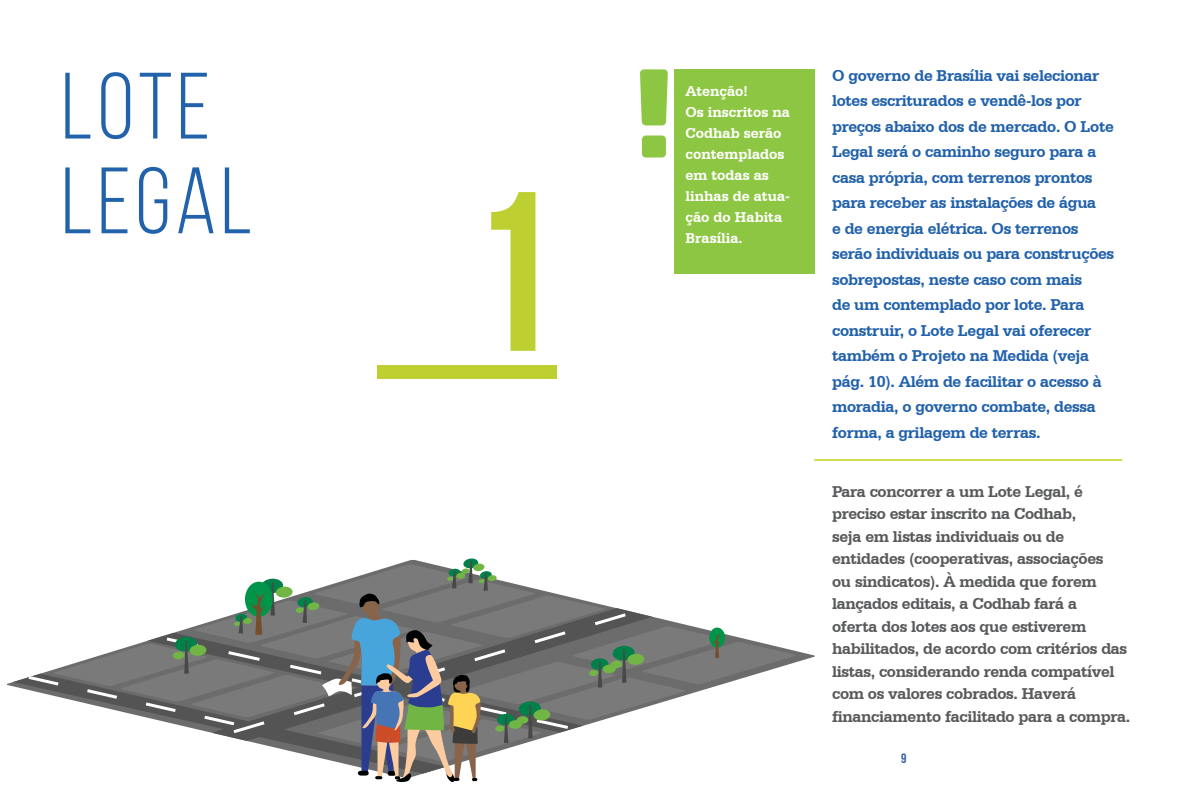
<style>
.page{position:relative;width:1195px;height:808px;background:#fff}
.page>*{position:absolute;margin:0;border:0;box-sizing:border-box;transform-origin:0 0}
.t1{font:700 226.8px "Bebas Neue";color:#bed031}
.t2{font:93.9px/94.7px "Bebas Neue";letter-spacing:.05em;color:#2162ab}
.t3{font:700 16.5px/25.5px "Serifa BT";letter-spacing:-.02em;color:#2161ab}
.t4{font:700 16.5px/22.5px "Serifa BT";letter-spacing:-.02em;color:#58595b}
.t5{font:700 15px/21px "Serifa BT";color:#fff}
.t6{font:700 13.5px "Bebas Neue";color:#345ba0}
</style>
<div class="page">
<hr style="left:814px;top:459px;width:308px;height:2px;background:#bfd117">
<div style="left:377px;top:365px;width:179px;height:14px;background:#bed031"></div>
<svg style="left:463px;top:558px;width:15px;height:10px"></svg>
<svg style="left:25px;top:561px;width:771px;height:221px"></svg>
<div style="left:674px;top:69px;width:140px;height:205px;background:#8dc642"></div>
<svg style="left:642px;top:135px;width:24px;height:23px"></svg>
<svg style="left:640px;top:69px;width:28px;height:56px;background:#96ca51"></svg>
<h2 class="t2" style="left:62px;top:58px;width:192px">LOTE<br>LEGAL</h2>
<h1 class="t1" style="left:467px;top:148px;width:91px">1</h1>
<p class="t5" style="left:685px;top:80px;width:106px">Atenção!<br>Os inscritos na<br>Codhab serão contemplados em todas as linhas de atua&shy;ção do Habita<br>Brasília.</p>
<p class="t3" style="left:832px;top:62px;width:284px">O governo de Brasília vai selecionar lotes escriturados e vendê-los por preços abaixo dos de mercado. O Lote Legal será o caminho seguro para a casa própria, com terrenos prontos para receber as instalações de água<br>e de energia elétrica. Os terrenos serão individuais ou para construções sobrepostas, neste caso com mais<br>de um contemplado por lote. Para construir, o Lote Legal vai oferecer também o Projeto na Medida (veja pág. 10). Além de facilitar o acesso à moradia, o governo combate, dessa forma, a grilagem de terras.</p>
<p class="t4" style="left:832px;top:479px;width:300px">Para concorrer a um Lote Legal, é preciso estar inscrito na Codhab,<br>seja em listas individuais ou de entidades (cooperativas, associações<br>ou sindicatos). À medida que forem lançados editais, a Codhab fará a<br>oferta dos lotes aos que estiverem habilitados, de acordo com critérios das listas, considerando renda compatível com os valores cobrados. Haverá financiamento facilitado para a compra.</p>
<p class="t6" style="left:901px;top:751px;width:7px">9</p>
</div>
